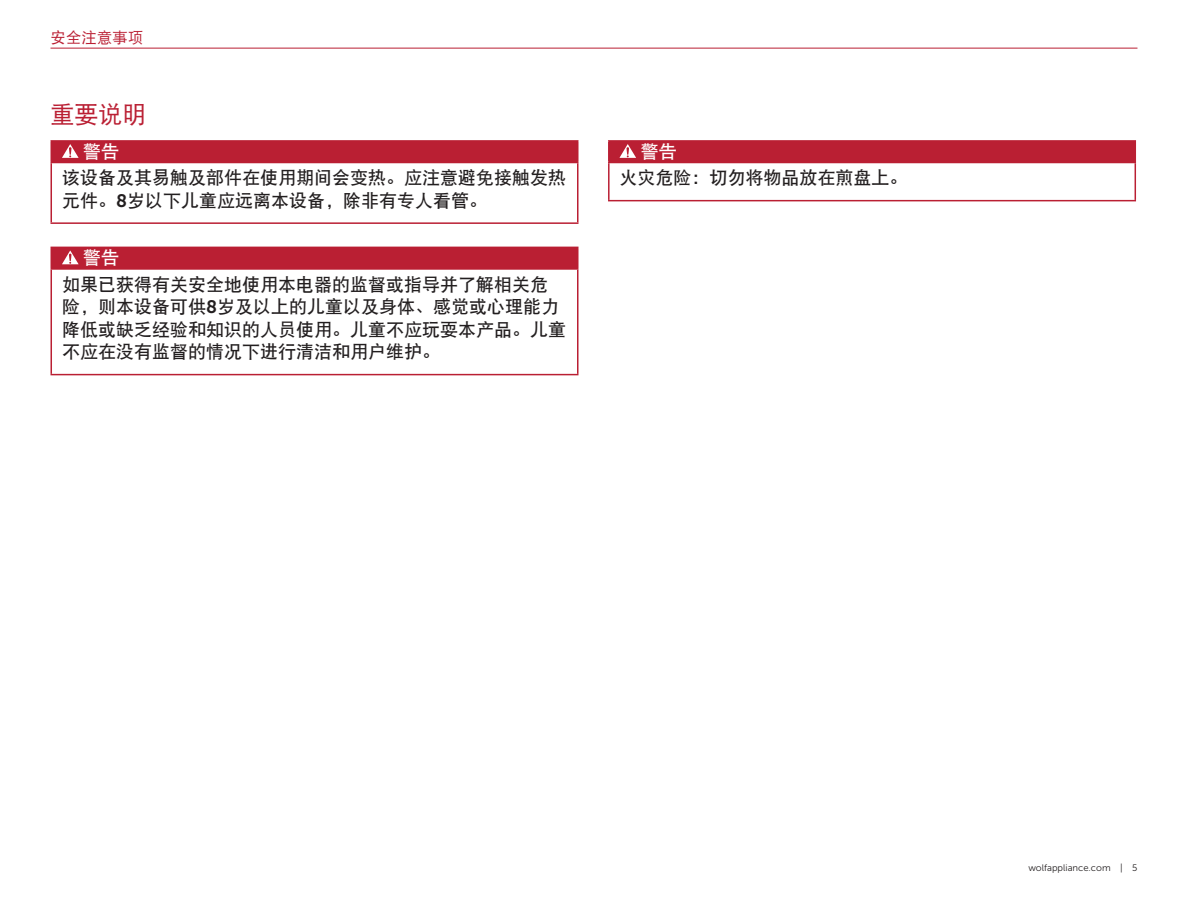
<style>
.page{position:relative;width:1188px;height:918px;background:#fff}
.page>*{position:absolute;margin:0;border:0;box-sizing:border-box;transform-origin:0 0}
.t1{font:24px "DFP Hei W5";color:#ba1f33}
.t2{font:18px/22.5px "DFP Hei W7";color:#231f20}
.t3{font:18px "DFP Hei W7";color:#fff}
.t4{font:15.15px "DFP Hei W5";letter-spacing:.02em;color:#ba1f33}
.t5{font:9.45px "Museo Sans 300";color:#231f20}
.s1{font-family:"Museo Sans 700"}
</style>
<div class="page">
<div style="left:609px;top:141px;width:526px;height:22px;background:#ba1f33"></div>
<hr style="left:608px;top:163px;width:2px;height:37px;background:#ba1f33">
<hr style="left:1135px;top:163px;width:1px;height:37px;background:#ba1f33">
<hr style="left:608px;top:200px;width:528px;height:1px;background:#ba1f33">
<hr style="left:608px;top:140px;width:528px;height:2px;background:#ba1f33">
<hr style="left:608px;top:142px;width:2px;height:20px;background:#ba1f33">
<svg style="left:1135px;top:142px;width:1px;height:20px"></svg>
<hr style="left:608px;top:162px;width:528px;height:1px;background:#ba1f33">
<svg style="left:620px;top:144px;width:16px;height:14px"></svg>
<hr style="left:51px;top:48px;width:1086px;height:1px;background:#ba1f33">
<div style="left:51px;top:141px;width:527px;height:22px;background:#ba1f33"></div>
<hr style="left:51px;top:163px;width:1px;height:59px;background:#ba1f33">
<hr style="left:577px;top:163px;width:2px;height:59px;background:#ba1f33">
<hr style="left:51px;top:222px;width:528px;height:2px;background:#ba1f33">
<hr style="left:51px;top:140px;width:528px;height:2px;background:#ba1f33">
<hr style="left:577px;top:142px;width:2px;height:20px;background:#ba1f33">
<hr style="left:51px;top:162px;width:528px;height:1px;background:#ba1f33">
<svg style="left:62px;top:144px;width:17px;height:14px"></svg>
<div style="left:51px;top:247px;width:527px;height:22px;background:#ba1f33"></div>
<hr style="left:51px;top:270px;width:1px;height:104px;background:#ba1f33">
<hr style="left:577px;top:270px;width:2px;height:104px;background:#ba1f33">
<hr style="left:51px;top:374px;width:528px;height:1px;background:#ba1f33">
<hr style="left:51px;top:247px;width:528px;height:1px;background:#ba1f33">
<hr style="left:577px;top:248px;width:2px;height:20px;background:#ba1f33">
<hr style="left:51px;top:268px;width:528px;height:2px;background:#ba1f33">
<svg style="left:62px;top:251px;width:17px;height:13px"></svg>
<p class="t4" style="left:51px;top:30px;width:94px">安全注意事项</p>
<h1 class="t1" style="left:51px;top:101px;width:97px">重要说明</h1>
<p class="t3" style="left:83px;top:142px;width:38px">警告</p>
<p class="t2" style="left:62px;top:166px;width:505px">该设备及其易触及部件在使用期间会变热。应注意避免接触发热元件。<span class="s1">8</span>岁以下儿童应远离本设备，除非有专人看管。</p>
<p class="t3" style="left:83px;top:248px;width:38px">警告</p>
<p class="t2" style="left:62px;top:273px;width:505px">如果已获得有关安全地使用本电器的监督或指导并了解相关危险，则本设备可供<span class="s1">8</span>岁及以上的儿童以及身体、感觉或心理能力降低或缺乏经验和知识的人员使用。儿童不应玩耍本产品。儿童不应在没有监督的情况下进行清洁和用户维护。</p>
<p class="t3" style="left:640px;top:142px;width:38px">警告</p>
<p class="t2" style="left:620px;top:166px;width:290px">火灾危险：切勿将物品放在煎盘上。</p>
<p class="t5" style="left:1028px;top:863px;width:111px">wolfappliance.com | 5</p>
</div>
